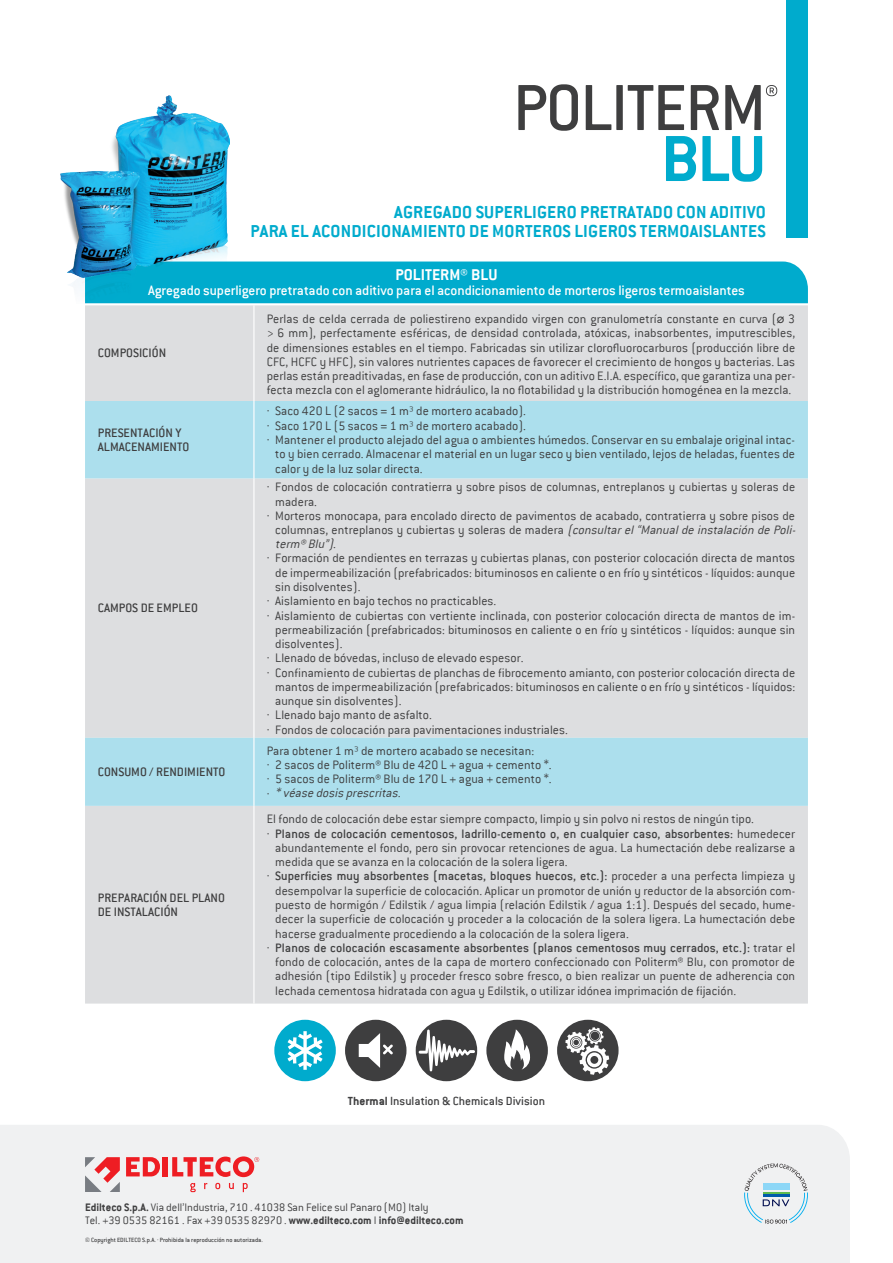
<style>
.page{position:relative;width:893px;height:1263px;background:#fff}
.page>*{position:absolute;margin:0;border:0;box-sizing:border-box;transform-origin:0 0}
.t1{font:500 71.4px "Conduit ITC";letter-spacing:-.025em;color:#3e3e3f}
.t2{font:700 71.4px "Conduit ITC";color:#00abcd}
.t3{font:700 19.05px/19px "Conduit ITC";letter-spacing:.01em;color:#00abcd;text-align:right}
.t4{font:700 17.25px "Conduit ITC";color:#fff}
.t5{font:500 15px "Conduit ITC";letter-spacing:-.005em;color:#fff}
.t6{font:300 13.5px/14.2px "Conduit ITC";letter-spacing:.005em;color:#3e3e3f;text-align:justify}
.t7{font:500 13.5px/14.2px "Conduit ITC";letter-spacing:.005em;color:#3e3e3f}
.t8{font:italic 300 13.5px "Conduit ITC";color:#3e3e3f}
.t9{font:500 13.05px "Conduit ITC";color:#3e3e3f}
.t10{font:300 12px/12.8px "Conduit ITC";color:#3e3e3f}
.t11{font:500 6.75px "Conduit ITC";color:#3e3e3f}
.s1{font-family:"Futura LT";font-weight:400}
.s2{font-style:italic}
.s3{font-style:normal}
.s4{font-weight:300}
.s5{font-weight:700}
</style>
<div class="page">
<div style="left:274px;top:1020px;width:62px;height:61px;background:#00abcd;border-radius:50%"></div>
<svg style="left:287px;top:1031px;width:36px;height:39px"></svg>
<div style="left:486px;top:1020px;width:62px;height:61px;background:#3e3e3f;border-radius:50%"></div>
<svg style="left:504px;top:1029px;width:26px;height:40px"></svg>
<div style="left:345px;top:1020px;width:61px;height:61px;background:#3e3e3f;border-radius:50%"></div>
<svg style="left:359px;top:1033px;width:34px;height:35px"></svg>
<div style="left:557px;top:1020px;width:62px;height:61px;background:#3e3e3f;border-radius:50%"></div>
<svg style="left:565px;top:1027px;width:44px;height:48px"></svg>
<div style="left:416px;top:1020px;width:61px;height:61px;background:#3e3e3f;border-radius:50%"></div>
<svg style="left:419px;top:1029px;width:56px;height:42px"></svg>
<div style="left:787px;top:0;width:21px;height:237px;background:#00abcd"></div>
<div style="left:0;top:1125px;width:850px;height:138px;background:#f0f1f2"></div>
<svg style="left:85px;top:1157px;width:35px;height:35px"></svg>
<svg style="left:126px;top:1157px;width:34px;height:19px"></svg>
<div style="left:163px;top:1157px;width:5px;height:19px;background:#ee1d23"></div>
<svg style="left:190px;top:1183px;width:58px;height:9px"></svg>
<svg style="left:172px;top:1156px;width:87px;height:21px"></svg>
<svg style="left:744px;top:1163px;width:64px;height:60px"></svg>
<div style="left:85px;top:305px;width:723px;height:698px;background:#dddee0"></div>
<svg style="left:85px;top:401px;width:723px;height:405px;background:#cbdee4"></svg>
<hr style="left:253px;top:305px;width:1px;height:96px;background:#fff">
<hr style="left:253px;top:401px;width:1px;height:77px;background:#fff">
<hr style="left:253px;top:478px;width:1px;height:260px;background:#fff">
<hr style="left:253px;top:738px;width:1px;height:68px;background:#fff">
<hr style="left:253px;top:806px;width:1px;height:197px;background:#fff">
<svg style="left:766px;top:85px;width:11px;height:11px"></svg>
<div style="left:229px;top:261px;width:579px;height:42px;background:#00abcd"></div>
<img style="left:61px;top:95px;width:168px;height:208px">
<h1 class="t1" style="left:513px;top:68px;width:255px">POLITERM</h1>
<h1 class="t2" style="left:661px;top:117px;width:106px">BLU</h1>
<h2 class="t3" style="left:251px;top:202px;width:517px">AGREGADO SUPERLIGERO PRETRATADO CON ADITIVO<br>PARA EL ACONDICIONAMIENTO DE MORTEROS LIGEROS TERMOAISLANTES</h2>
<p class="t4" style="left:395px;top:265px;width:103px">POLITERM® BLU</p>
<p class="t5" style="left:148px;top:282px;width:598px">Agregado superligero pretratado con aditivo para el acondicionamiento de morteros ligeros termoaislantes</p>
<p class="t7" style="left:98px;top:346px;width:70px">COMPOSICIÓN</p>
<p class="t7" style="left:98px;top:425px;width:93px">PRESENTACIÓN Y<br>ALMACENAMIENTO</p>
<p class="t7" style="left:98px;top:601px;width:102px">CAMPOS DE EMPLEO</p>
<p class="t7" style="left:98px;top:765px;width:129px">CONSUMO / RENDIMIENTO</p>
<p class="t7" style="left:98px;top:890px;width:129px">PREPARACIÓN DEL PLANO<br>DE INSTALACIÓN</p>
<p class="t6" style="left:267px;top:312px;width:530px">Perlas de celda cerrada de poliestireno expandido virgen con granulometría constante en curva (<span class="s1">ø</span> 3 &gt; 6 mm), perfectamente esféricas, de densidad controlada, atóxicas, inabsorbentes, imputrescibles, de dimensiones estables en el tiempo. Fabricadas sin utilizar clorofluorocarburos (producción libre de CFC, HCFC y HFC), sin valores nutrientes capaces de favorecer el crecimiento de hongos y bacterias. Las perlas están preaditivadas, en fase de producción, con un aditivo E.I.A. específico, que garantiza una per&shy;fecta mezcla con el aglomerante hidráulico, la no flotabilidad y la distribución homogénea en la mezcla.</p>
<p class="t6" style="left:267px;top:404px;width:261px">· Saco 420 L (2 sacos = 1 m³ de mortero acabado).</p>
<p class="t6" style="left:267px;top:418px;width:261px">· Saco 170 L (5 sacos = 1 m³ de mortero acabado).</p>
<p class="t6" style="left:267px;top:433px;width:530px">· Mantener el producto alejado del agua o ambientes húmedos. Conservar en su embalaje original intac-</p>
<p class="t6" style="left:275px;top:447px;width:521px">to y bien cerrado. Almacenar el material en un lugar seco y bien ventilado, lejos de heladas, fuentes de</p>
<p class="t6" style="left:275px;top:461px;width:149px">calor y de la luz solar directa.</p>
<p class="t6" style="left:267px;top:480px;width:530px">· Fondos de colocación contratierra y sobre pisos de columnas, entreplanos y cubiertas y soleras de</p>
<p class="t6" style="left:275px;top:494px;width:43px">madera.</p>
<p class="t6" style="left:267px;top:508px;width:530px">· Morteros monocapa, para encolado directo de pavimentos de acabado, contratierra y sobre pisos de</p>
<p class="t6" style="left:275px;top:523px;width:525px">columnas, entreplanos y cubiertas y soleras de madera <span class="s2">(consultarel“Manualde instalación de Poli-</span></p>
<p class="t8" style="left:275px;top:537px;width:63px">term® Blu”)<span class="s3">.</span></p>
<p class="t6" style="left:267px;top:551px;width:530px">· Formación de pendientes en terrazas y cubiertas planas, con posterior colocación directa de mantos</p>
<p class="t6" style="left:275px;top:565px;width:521px">de impermeabilización (prefabricados: bituminosos en caliente o en frío y sintéticos - líquidos: aunque</p>
<p class="t6" style="left:275px;top:580px;width:87px">sin disolventes).</p>
<p class="t6" style="left:267px;top:594px;width:231px">· Aislamiento en bajo techos no practicables.</p>
<p class="t6" style="left:267px;top:608px;width:530px">· Aislamiento de cubiertas con vertiente inclinada, con posterior colocación directa de mantos de im-</p>
<p class="t6" style="left:275px;top:622px;width:521px">permeabilización (prefabricados: bituminosos en caliente o en frío y sintéticos - líquidos: aunque sin</p>
<p class="t6" style="left:275px;top:637px;width:69px">disolventes).</p>
<p class="t6" style="left:267px;top:651px;width:258px">· Llenado de bóvedas, incluso de elevado espesor.</p>
<p class="t6" style="left:267px;top:665px;width:530px">· Confinamiento de cubiertas de planchas de fibrocemento amianto, con posterior colocación directa de</p>
<p class="t6" style="left:275px;top:679px;width:521px">mantos de impermeabilización (prefabricados: bituminosos en caliente o en frío y sintéticos - líquidos:</p>
<p class="t6" style="left:275px;top:694px;width:128px">aunque sin disolventes).</p>
<p class="t6" style="left:267px;top:708px;width:167px">· Llenado bajo manto de asfalto.</p>
<p class="t6" style="left:267px;top:722px;width:303px">· Fondos de colocación para pavimentaciones industriales.</p>
<p class="t6" style="left:267px;top:743px;width:287px;text-align:left">Para obtener 1 m³ de mortero acabado se necesitan:<br>· 2 sacos de Politerm® Blu de 420 L + agua + cemento *. · 5 sacos de Politerm® Blu de 170 L + agua + cemento *. · <span class="s2">*véase dosis prescritas.</span></p>
<p class="t6" style="left:267px;top:812px;width:489px">El fondo de colocación debe estar siempre compacto, limpio y sin polvo ni restos de ningún tipo.</p>
<p class="t7" style="left:267px;top:826px;width:530px"><span class="s4">·</span> Planos de colocación cementosos, ladrillo-cemento o, en cualquier caso, absorbentes: <span class="s4">humedecer</span></p>
<p class="t6" style="left:275px;top:841px;width:521px">abundantemente el fondo, pero sin provocar retenciones de agua. La humectación debe realizarse a</p>
<p class="t6" style="left:275px;top:855px;width:294px">medida que se avanza en la colocación de la solera ligera.</p>
<p class="t7" style="left:267px;top:869px;width:530px"><span class="s4">·</span> Superficies muy absorbentes (macetas, bloques huecos, etc.): <span class="s4">proceder a una perfecta limpieza y</span></p>
<p class="t6" style="left:275px;top:883px;width:521px">desempolvar la superficie de colocación. Aplicar un promotor de unión y reductor de la absorción com-</p>
<p class="t6" style="left:275px;top:898px;width:522px">puesto de hormigón / Edilstik / agua limpia (relación Edilstik / agua 1:1). Después del secado, hume-</p>
<p class="t6" style="left:275px;top:912px;width:521px">decer la superficie de colocación y proceder a la colocación de la solera ligera. La humectación debe</p>
<p class="t6" style="left:275px;top:926px;width:355px">hacerse gradualmente procediendo a la colocación de la solera ligera.</p>
<p class="t7" style="left:267px;top:940px;width:530px"><span class="s4">·</span> Planos de colocación escasamente absorbentes (planos cementosos muy cerrados, etc.): <span class="s4">tratar el</span></p>
<p class="t6" style="left:275px;top:955px;width:521px">fondo de colocación, antes de la capa de mortero confeccionado con Politerm® Blu, con promotor de</p>
<p class="t6" style="left:275px;top:969px;width:521px">adhesión (tipo Edilstik) y proceder fresco sobre fresco, o bien realizar un puente de adherencia con</p>
<p class="t6" style="left:275px;top:983px;width:462px">lechada cementosa hidratada con agua y Edilstik, o utilizar idónea imprimación de fijación.</p>
<p class="t9" style="left:348px;top:1093px;width:199px"><span class="s5">Thermal</span> Insulation &amp; Chemicals Division</p>
<p class="t10" style="left:85px;top:1201px;width:380px"><span class="s5">Edilteco S.p.A.</span> Via dell’Industria, 710 . 41038 San Felice sul Panaro (MO) Italy<br>Tel. +39 0535 82161 . Fax +39 0535 82970 . <span class="s5">www.edilteco.com</span> I <span class="s5">info@edilteco.com</span></p>
<p class="t11" style="left:85px;top:1236px;width:179px">© Copyright EDILTECO S.p.A. · Prohibida la reproducción no autorizada.</p>
</div>
